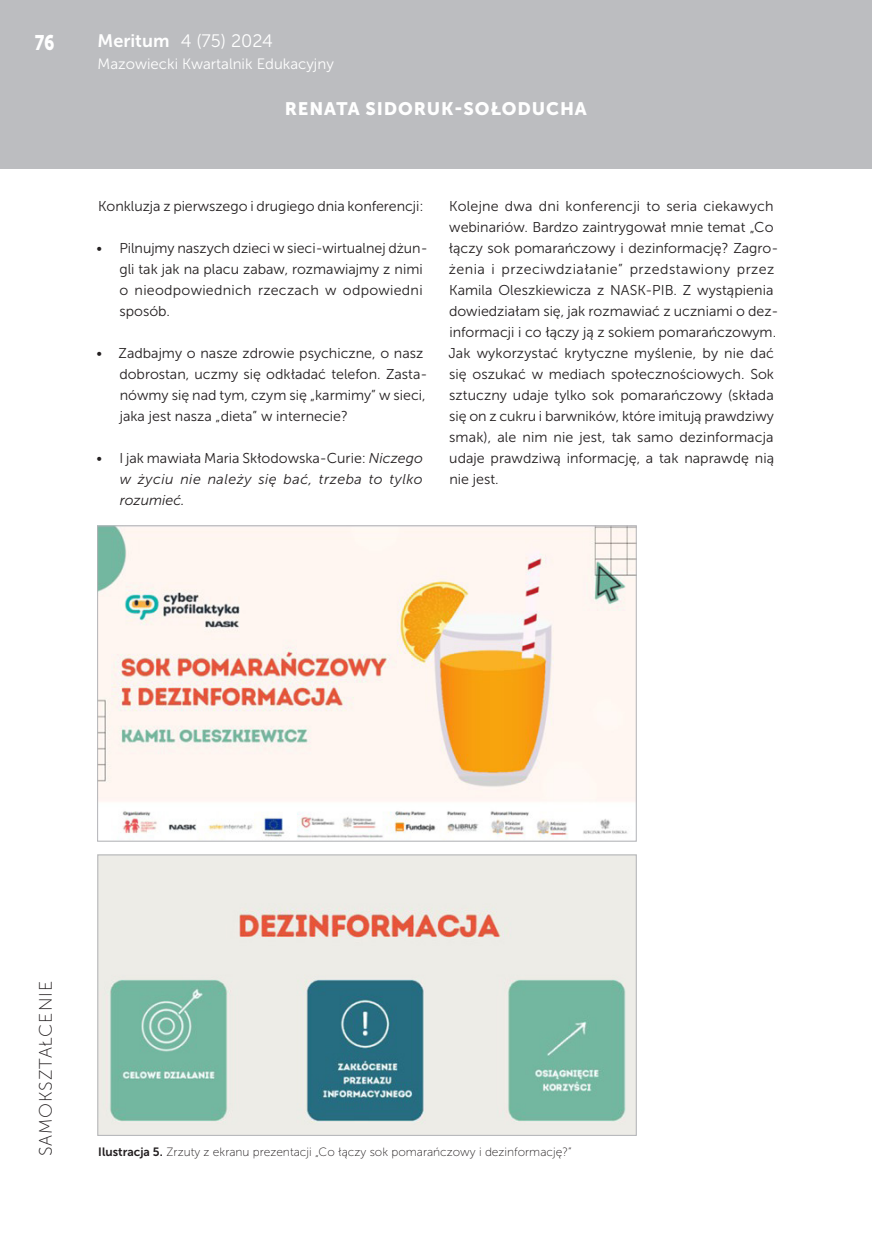
<style>
.page{position:relative;width:872px;height:1234px;background:#fff}
.page>*{position:absolute;margin:0;border:0;box-sizing:border-box;transform-origin:0 0}
.t1{font:21px "Museo Sans 900";color:#fff;scale:.8 1}
.t2{font:18px "Museo Sans 900";letter-spacing:.05em;color:#fff}
.t3{font:18px "Museo Sans 300";color:#fff}
.t4{font:18px "Museo Sans 100";letter-spacing:.05em;color:#231f20}
.t5{font:15px "Museo Sans 300";color:#fff}
.t6{font:14.25px/21px "Museo Sans 300";color:#231f20}
.t7{font:italic 14.25px/21px "Museo Sans 300";letter-spacing:.035em;color:#231f20;text-align:justify}
.t8{font:12px "Museo Sans 100";color:#231f20}
.s1{font-family:"Museo Sans 700"}
.s2{font-style:normal}
</style>
<div class="page">
<div style="left:0;top:0;width:872px;height:169px;background:#bcbdc0"></div>
<img style="left:99px;top:527px;width:535px;height:312px">
<img style="left:100px;top:856px;width:534px;height:277px">
<div style="left:98px;top:854px;width:538px;height:281px;border:1px solid #b2b3b7"></div>
<h1 class="t1" style="left:35px;top:30px;width:26px">76</h1>
<p class="t3" style="left:98px;top:31px;width:177px"><span class="s1">Meritum</span> 4 (75) 2024</p>
<p class="t5" style="left:98px;top:56px;width:238px">Mazowiecki Kwartalnik Edukacyjny</p>
<p class="t2" style="left:285px;top:99px;width:303px">RENATA SIDORUK-SOŁODUCHA</p>
<p class="t6" style="left:98px;top:195px;width:327px">Konkluzja z pierwszego i drugiego dnia konferencji:</p>
<p class="t6" style="left:119px;top:237px;width:310px;text-indent:-23px">• Pilnujmy naszych dzieci w sieci-wirtualnej dżun&shy;gli tak jak na placu zabaw, rozmawiajmy z nimi o nieodpowiednich rzeczach w odpowiedni sposób.</p>
<p class="t6" style="left:119px;top:342px;width:309px;text-indent:-23px">• Zadbajmy o nasze zdrowie psychiczne, o nasz dobrostan, uczmy się odkładać telefon. Zasta&shy;nówmy się nad tym, czym się „karmimy” w sieci, jaka jest nasza „dieta” w internecie?</p>
<p class="t7" style="left:120px;top:447px;width:305px;text-indent:-23px"><span class="s2">• I jak mawiała Maria Skłodowska-Curie:</span> Niczego w życiu nie należy się bać, trzeba to tylko rozumieć.</p>
<p class="t6" style="left:448px;top:195px;width:331px">Kolejne dwa dni konferencji to seria ciekawych webinariów. Bardzo zaintrygował mnie temat „Co łączy sok pomarańczowy i dezinformację? Zagro&shy;żenia i przeciwdziałanie” przedstawiony przez Kamila Oleszkiewicza z NASK-PIB. Z wystąpienia dowiedziałam się, jak rozmawiać z uczniami o dez&shy;informacji i co łączy ją z sokiem pomarańczowym.<br>Jak wykorzystać krytyczne myślenie, by nie dać się oszukać w mediach społecznościowych. Sok sztuczny udaje tylko sok pomarańczowy (składa się on z cukru i barwników, które imitują prawdziwy smak), ale nim nie jest, tak samo dezinformacja udaje prawdziwą informację, a tak naprawdę nią nie jest.</p>
<p class="t4" style="left:36px;top:1156px;width:177px;rotate:-90deg">SAMOKSZTAŁCENIE</p>
<p class="t8" style="left:98px;top:1145px;width:475px"><span class="s1">Ilustracja 5.</span> Zrzuty z ekranu prezentacji „Co łączy sok pomarańczowy i dezinformację?”</p>
</div>
